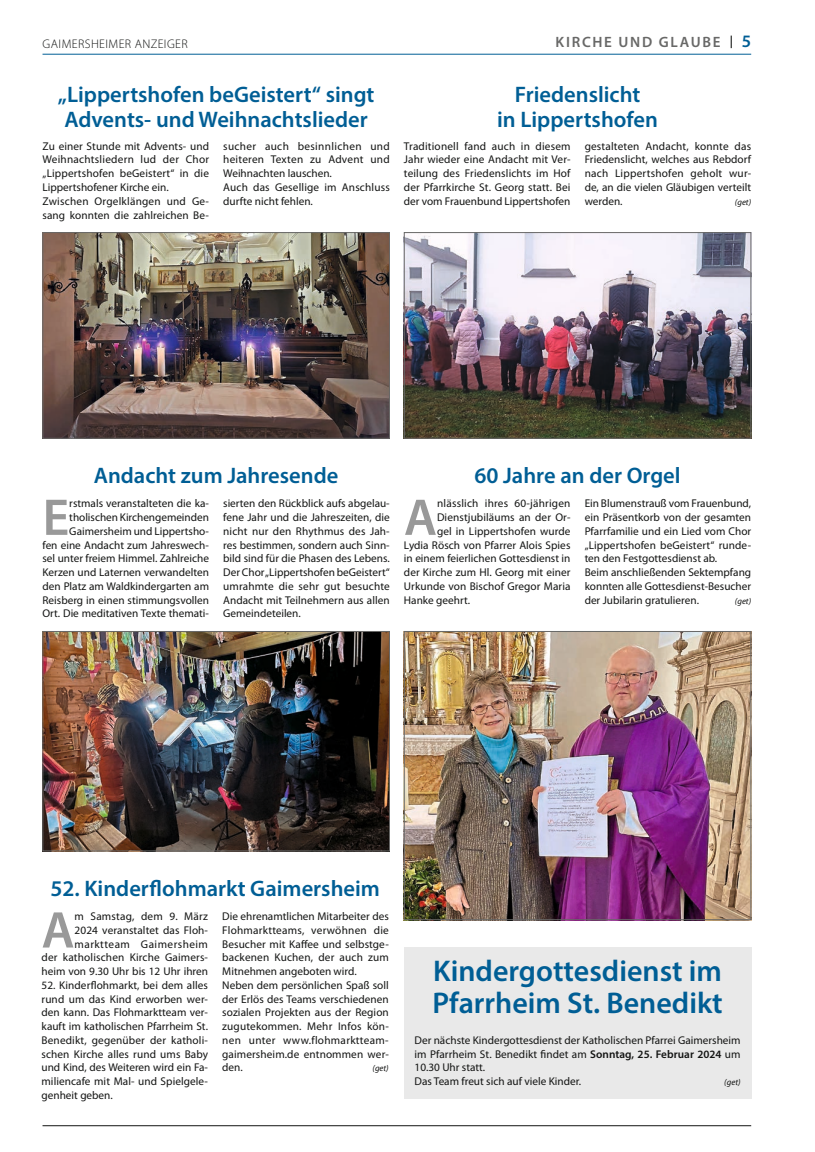
<style>
.page{position:relative;width:815px;height:1152px;background:#fff}
.page>*{position:absolute;margin:0;border:0;box-sizing:border-box;transform-origin:0 0}
.Grundschrift_Textanfang_Initial{font:600 52px "Myriad Pro";color:#999}
.Überschrift_3sp{font:600 30px/32.5px "Myriad Pro";color:#005e95}
.Überschrift_2sp{font:600 22.5px/25px "Myriad Pro";color:#005e95}
.t1{font:600 15px "Myriad Pro";letter-spacing:.115em;color:#686867}
.t2{font:300 12.5px "Myriad Pro";letter-spacing:.035em;color:#131413}
.Grundschrift{font:11.25px/13.8px "Myriad Pro";letter-spacing:.005em;color:#131413;text-align:justify}
.Grundschrift_Textanfang_Initial-2{font:11.25px/13.8px "Myriad Pro";color:#131413;text-align:right}
.Grundschrift_Textanfang_Initial-3{font:11.25px "Myriad Pro";letter-spacing:.02em;color:#131413}
.Grundschrift-2{font:italic 8.75px "Myriad Pro";color:#131413}
.s1{font-size:17.5px;color:#005e95}
.s2{font-weight:600}
</style>
<div class="page">
<hr style="left:43px;top:1125px;width:708px;height:1px;background:#131413">
<hr style="left:43px;top:54px;width:708px;height:1px;background:#005e95">
<img style="left:45px;top:633px;width:343px;height:216px">
<div style="left:43px;top:631px;width:347px;height:220px;border:1px solid #686867"></div>
<img style="left:406px;top:633px;width:343px;height:285px">
<div style="left:404px;top:631px;width:347px;height:289px;border:1px solid #686867"></div>
<div style="left:404px;top:947px;width:347px;height:151px;background:#e9e9e9"></div>
<img style="left:45px;top:234px;width:343px;height:202px">
<div style="left:43px;top:232px;width:347px;height:206px;border:1px solid #686867"></div>
<img style="left:406px;top:234px;width:343px;height:202px">
<div style="left:404px;top:232px;width:347px;height:206px;border:1px solid #686867"></div>
<p class="t2" style="left:43px;top:37px;width:147px">GAIMERSHEIMER ANZEIGER</p>
<p class="t1" style="left:556px;top:33px;width:197px">KIRCHE UND GLAUBE <sup>|</sup> <span class="s1">5</span></p>
<p class="Überschrift_2sp" style="left:58px;top:81px;width:318px">„Lippertshofen beGeistert“ singt<br>Advents- und Weihnachtslieder</p>
<p class="Grundschrift" style="left:43px;top:139px;width:168px">Zu einer Stunde mit Advents- und Weihnachtsliedern lud der Chor „Lippertshofen beGeistert“ in die Lippertshofener Kirche ein.</p>
<p class="Grundschrift" style="left:43px;top:194px;width:168px">Zwischen Orgelklängen und Ge&shy;sang konnten die zahlreichen Be-</p>
<p class="Grundschrift" style="left:223px;top:139px;width:168px">sucher auch besinnlichen und heiteren Texten zu Advent und Weihnachten lauschen.</p>
<p class="Grundschrift" style="left:223px;top:181px;width:168px">Auch das Gesellige im Anschluss durfte nicht fehlen.</p>
<p class="Überschrift_2sp" style="left:497px;top:81px;width:162px;text-align:center">Friedenslicht<br>in Lippertshofen</p>
<p class="Grundschrift" style="left:404px;top:139px;width:168px">Traditionell fand auch in diesem Jahr wieder eine Andacht mit Ver&shy;teilung des Friedenslichts im Hof der Pfarrkirche St. Georg statt. Bei der vom Frauenbund Lippertshofen</p>
<p class="Grundschrift" style="left:585px;top:139px;width:168px">gestalteten Andacht, konnte das Friedenslicht, welches aus Rebdorf nach Lippertshofen geholt wur&shy;de, an die vielen Gläubigen verteilt werden.</p>
<p class="Grundschrift-2" style="left:735px;top:197px;width:18px">(get)</p>
<p class="Überschrift_2sp" style="left:94px;top:462px;width:246px">Andacht zum Jahresende</p>
<p class="Überschrift_2sp" style="left:474px;top:462px;width:208px">60 Jahre an der Orgel</p>
<p class="Grundschrift_Textanfang_Initial-2" style="left:43px;top:497px;width:168px">rstmals veranstalteten die ka&shy;tholischen Kirchengemeinden Gaimersheim und Lippertsho-<br>fen eine Andacht zum Jahreswech&shy;sel unter freiem Himmel. Zahlreiche Kerzen und Laternen verwandelten den Platz am Waldkindergarten am Reisberg in einen stimmungsvollen Ort. Die meditativen Texte themati-</p>
<p class="Grundschrift_Textanfang_Initial-2" style="left:223px;top:497px;width:168px;text-align:justify">sierten den Rückblick aufs abgelau&shy;fene Jahr und die Jahreszeiten, die nicht nur den Rhythmus des Jah&shy;res bestimmen, sondern auch Sinn&shy;bild sind für die Phasen des Lebens.<br>Der Chor „Lippertshofen beGeistert“ umrahmte die sehr gut besuchte Andacht mit Teilnehmern aus allen Gemeindeteilen.</p>
<p class="Grundschrift_Textanfang_Initial" style="left:43px;top:484px;width:28px">E</p>
<p class="Grundschrift_Textanfang_Initial" style="left:404px;top:484px;width:35px">A</p>
<p class="Grundschrift_Textanfang_Initial-3" style="left:437px;top:497px;width:135px">nlässlich ihres 60-jährigen</p>
<p class="Grundschrift_Textanfang_Initial-2" style="left:437px;top:511px;width:135px">Dienstjubiläums an der Or-</p>
<p class="Grundschrift_Textanfang_Initial-2" style="left:437px;top:524px;width:135px">gel in Lippertshofen wurde</p>
<p class="Grundschrift_Textanfang_Initial-2" style="left:404px;top:538px;width:168px">Lydia Rösch von Pfarrer Alois Spies</p>
<p class="Grundschrift_Textanfang_Initial-2" style="left:404px;top:552px;width:168px">in einem feierlichen Gottesdienst in</p>
<p class="Grundschrift_Textanfang_Initial-2" style="left:404px;top:566px;width:168px">der Kirche zum Hl. Georg mit einer</p>
<p class="Grundschrift_Textanfang_Initial-2" style="left:404px;top:579px;width:168px">Urkunde von Bischof Gregor Maria</p>
<p class="Grundschrift_Textanfang_Initial-2" style="left:404px;top:593px;width:68px">Hanke geehrt.</p>
<p class="Grundschrift" style="left:585px;top:497px;width:168px">Ein Blumenstrauß vom Frauenbund, ein Präsentkorb von der gesamten Pfarrfamilie und ein Lied vom Chor „Lippertshofen beGeistert“ runde&shy;ten den Festgottesdienst ab.</p>
<p class="Grundschrift" style="left:585px;top:566px;width:168px">Beim anschließenden Sektempfang konnten alle Gottesdienst-Besucher der Jubilarin gratulieren.</p>
<p class="Grundschrift-2" style="left:735px;top:596px;width:18px">(get)</p>
<p class="Überschrift_2sp" style="left:50px;top:875px;width:331px">52. Kinderflohmarkt Gaimersheim</p>
<p class="Grundschrift_Textanfang_Initial" style="left:42px;top:897px;width:35px">A</p>
<p class="Grundschrift_Textanfang_Initial-2" style="left:42px;top:909px;width:168px">m Samstag, dem 9. März<br>2024 veranstaltet das Floh&shy;marktteam Gaimersheim<br>der katholischen Kirche Gaimers&shy;heim von 9.30 Uhr bis 12 Uhr ihren</p>
<p class="Grundschrift_Textanfang_Initial-2" style="left:42px;top:978px;width:168px;text-align:justify">52. Kinderflohmarkt, bei dem alles rund um das Kind erworben wer&shy;den kann. Das Flohmarktteam ver&shy;kauft im katholischen Pfarrheim St.<br>Benedikt, gegenüber der katholi&shy;schen Kirche alles rund ums Baby und Kind, des Weiteren wird ein Fa&shy;miliencafe mit Mal- und Spielgele&shy;genheit geben.</p>
<p class="Grundschrift" style="left:222px;top:909px;width:168px">Die ehrenamtlichen Mitarbeiter des Flohmarktteams, verwöhnen die Besucher mit Kaffee und selbstge&shy;backenen Kuchen, der auch zum Mitnehmen angeboten wird.</p>
<p class="Grundschrift" style="left:222px;top:978px;width:168px">Neben dem persönlichen Spaß soll der Erlös des Teams verschiedenen sozialen Projekten aus der Region zugutekommen. Mehr Infos kön&shy;nen unter www.flohmarktteam&shy;gaimersheim.de entnommen wer&shy;den.</p>
<p class="Grundschrift-2" style="left:373px;top:1063px;width:18px">(get)</p>
<p class="Überschrift_3sp" style="left:432px;top:953px;width:292px">Kindergottesdienst im<br>Pfarrheim St. Benedikt</p>
<p class="Grundschrift" style="left:415px;top:1033px;width:327px">Der nächste Kindergottesdienst der Katholischen Pfarrei Gaimersheim im Pfarrheim St. Benedikt findet am <span class="s2">Sonntag, 25. Februar 2024</span> um 10.30 Uhr statt.</p>
<p class="Grundschrift" style="left:415px;top:1074px;width:168px">Das Team freut sich auf viele Kinder.</p>
<p class="Grundschrift-2" style="left:724px;top:1077px;width:18px">(get)</p>
</div>
